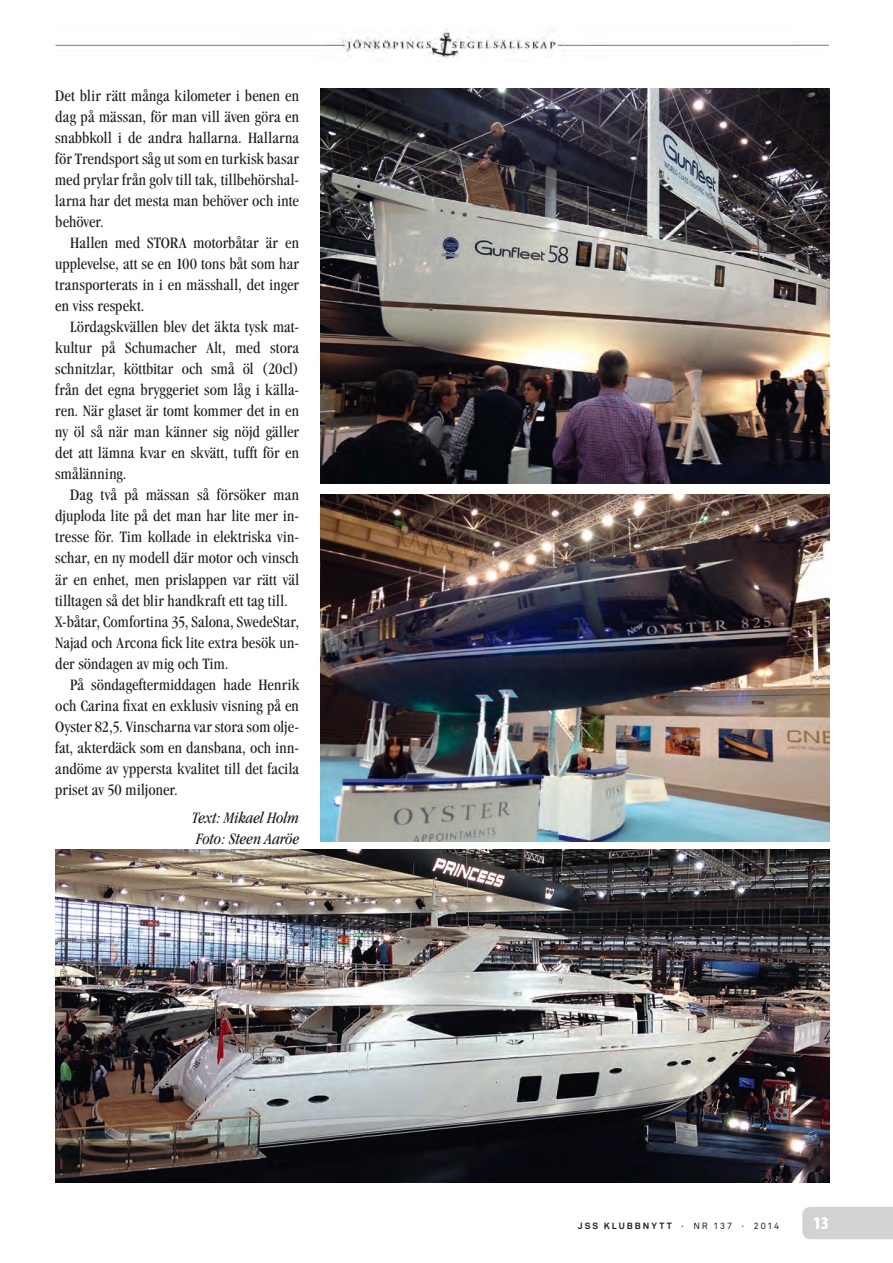
<style>
.page{position:relative;width:893px;height:1263px;background:#fff}
.page>*{position:absolute;margin:0;border:0;box-sizing:border-box;transform-origin:0 0}
.t1{font:900 condensed 18px "Myriad Pro";color:#fff}
.t2{font:condensed 16.5px/21px "Garamond";letter-spacing:.01em;color:#231f20;text-align:justify}
.t3{font:italic condensed 16.5px/21px "Garamond";color:#231f20}
.t4{font:700 9px "Akkurat";letter-spacing:.225em;color:#231f20}
.s1{font-weight:400}
</style>
<div class="page">
<div style="left:802px;top:1207px;width:91px;height:32px;background:#d1d2d4"></div>
<img style="left:55px;top:28px;width:774px;height:32px">
<img style="left:55px;top:850px;width:774px;height:332px">
<img style="left:320px;top:494px;width:509px;height:347px">
<img style="left:320px;top:88px;width:509px;height:396px">
<p class="t2" style="left:55px;top:85px;width:245px">Det blir rätt många kilometer i benen en dag på mässan, för man vill även göra en snabbkoll i de andra hallarna. Hallarna för Trendsport såg ut som en turkisk basar med prylar från golv till tak, tillbehörshal&shy;larna har det mesta man behöver och inte behöver.</p>
<p class="t2" style="left:55px;top:232px;width:245px;text-indent:15px">Hallen med STORA motorbåtar är en upplevelse, att se en 100 tons båt som har transporterats in i en mässhall, det inger en viss respekt.</p>
<p class="t2" style="left:55px;top:316px;width:245px;text-indent:15px">Lördagskvällen blev det äkta tysk mat&shy;kultur på Schumacher Alt, med stora schnitzlar, köttbitar och små öl (20cl) från det egna bryggeriet som låg i källa&shy;ren. När glaset är tomt kommer det in en ny öl så när man känner sig nöjd gäller det att lämna kvar en skvätt, tufft för en smålänning.</p>
<p class="t2" style="left:55px;top:485px;width:245px;text-align:left;text-indent:15px">Dag två på mässan så försöker man djuploda lite på det man har lite mer in&shy;tresse för. Tim kollade in elektriska vin&shy;schar, en ny modell där motor och vinsch är en enhet, men prislappen var rätt väl tilltagen så det blir handkraft ett tag till.<br>X-båtar, Comfortina 35, Salona, SwedeStar, Najad och Arcona fick lite extra besök un&shy;der söndagen av mig och Tim.</p>
<p class="t2" style="left:55px;top:674px;width:245px;text-indent:15px">På söndageftermiddagen hade Henrik och Carina fixat en exklusiv visning på en Oyster 82,5. Vinscharna var stora som olje&shy;fat, akterdäck som en dansbana, och inn&shy;andöme av yppersta kvalitet till det facila priset av 50 miljoner.</p>
<p class="t3" style="left:192px;top:807px;width:109px">Text: Mikael Holm<br>Foto: Steen Aaröe</p>
<p class="t4" style="left:578px;top:1220px;width:202px">JSS KLUBBNYTT <span class="s1">· NR 137 · 2014</span></p>
<p class="t1" style="left:813px;top:1211px;width:17px">13</p>
</div>
